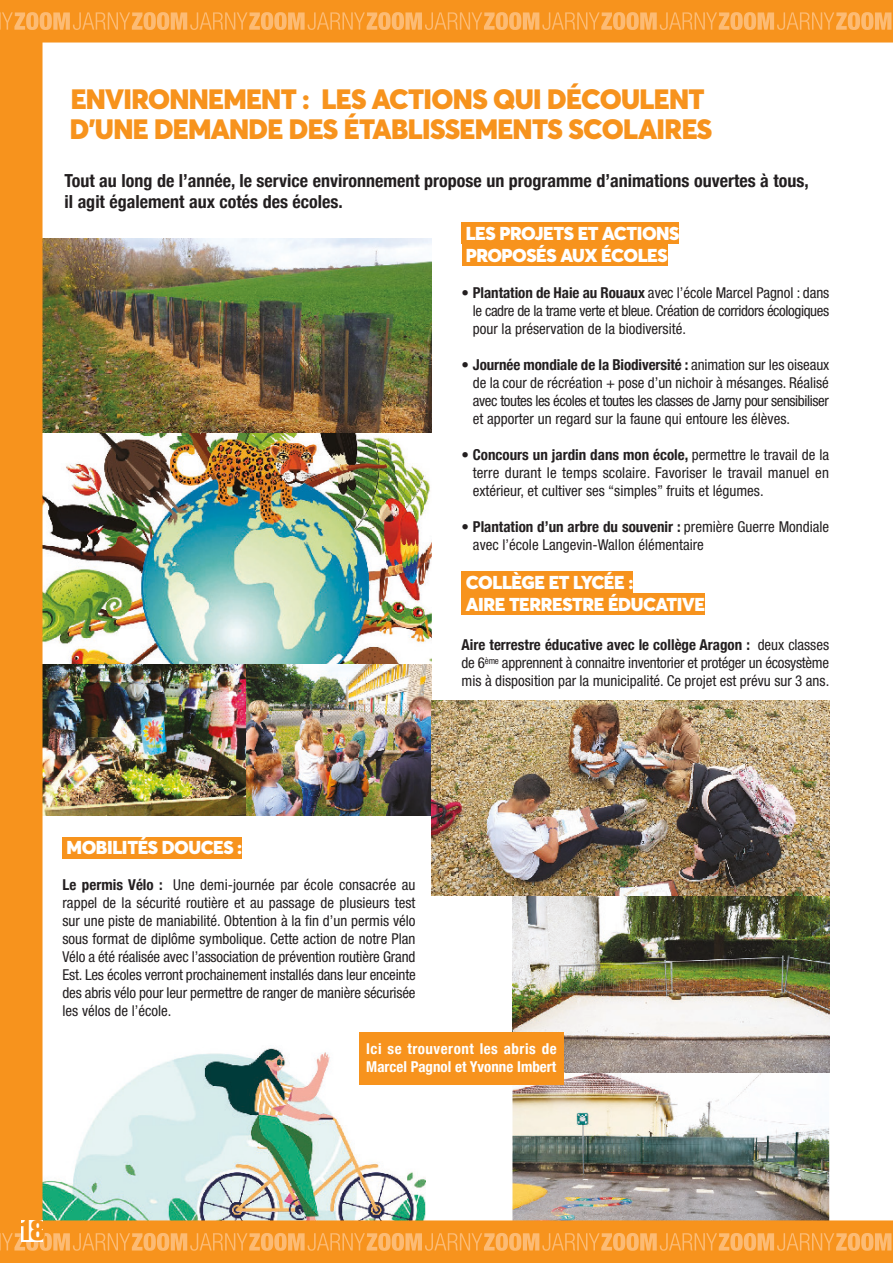
<style>
.page{position:relative;width:893px;height:1263px;background:#fff}
.page>*{position:absolute;margin:0;border:0;box-sizing:border-box;transform-origin:0 0}
.t1{font:900 condensed 28.5px "Helvetica Neue";color:#f7931d}
.t2{font:900 27px/30.5px "Averta";letter-spacing:-.025em;color:#f7931d}
.t3{font:700 condensed 18px/21px "Helvetica Neue";color:#231f20}
.t4{font:900 18px/21.5px "Averta";letter-spacing:-.025em;color:#fff}
.t5{font:condensed 15px/18px "Helvetica Neue";color:#231f20;text-align:justify}
.t6{font:700 condensed 15px/18px "Helvetica Neue";color:#fff}
.s1{font-weight:700}
</style>
<div class="page">
<img style="left:0;top:0;width:893px;height:1263px">
<svg style="left:0;top:12px;width:891px;height:18px;background:#f9a545"></svg>
<svg style="left:0;top:1233px;width:891px;height:18px;background:#f9a544"></svg>
<div style="left:21px;top:1220px;width:22px;height:22px;background:#fff"></div>
<h2 class="t2" style="left:70px;top:86px;width:644px">ENVIRONNEMENT : LES ACTIONS QUI DÉCOULENT<br>D’UNE DEMANDE DES ÉTABLISSEMENTS SCOLAIRES</h2>
<p class="t3" style="left:64px;top:169px;width:746px">Tout au long de l’année, le service environnement propose un programme d’animations ouvertes à tous, il agit également aux cotés des écoles.</p>
<p class="t4" style="left:466px;top:225px;width:215px">LES PROJETS ET ACTIONS<br>PROPOSÉS AUX ÉCOLES</p>
<p class="t5" style="left:473px;top:283px;width:358px;text-indent:-11px"><span class="s1">• Plantation de Haie au Rouaux</span> avec l’école Marcel Pagnol : dans le cadre de la trame verte et bleue. Création de corridors écologiques pour la préservation de la biodiversité.</p>
<p class="t5" style="left:473px;top:355px;width:358px;text-indent:-11px"><span class="s1">• Journée mondiale de la Biodiversité :</span> animation sur les oiseaux de la cour de récréation + pose d’un nichoir à mésanges. Réalisé avec toutes les écoles et toutes les classes de Jarny pour sensibiliser et apporter un regard sur la faune qui entoure les élèves.</p>
<p class="t5" style="left:473px;top:445px;width:358px;text-indent:-11px"><span class="s1">• Concours un jardin dans mon école,</span> permettre le travail de la terre durant le temps scolaire. Favoriser le travail manuel en extérieur, et cultiver ses “simples” fruits et légumes.</p>
<p class="t5" style="left:473px;top:517px;width:358px;text-indent:-11px"><span class="s1">• Plantation d’un arbre du souvenir :</span> première Guerre Mondiale avec l’école Langevin-Wallon élémentaire</p>
<p class="t4" style="left:466px;top:573px;width:241px">COLLÈGE ET LYCÉE :<br>AIRE TERRESTRE ÉDUCATIVE</p>
<p class="t5" style="left:462px;top:636px;width:369px"><span class="s1">Aire terrestre éducative avec le collège Aragon :</span> deux classes de 6<sup>ème</sup> apprennent à connaitre inventorier et protéger un écosystème mis à disposition par la municipalité. Ce projet est prévu sur 3 ans.</p>
<p class="t4" style="left:67px;top:839px;width:177px">MOBILITÉS DOUCES :</p>
<p class="t5" style="left:63px;top:876px;width:355px"><span class="s1">Le permis Vélo :</span> Une demi-journée par école consacrée au rappel de la sécurité routière et au passage de plusieurs test sur une piste de maniabilité. Obtention à la fin d’un permis vélo sous format de diplôme symbolique. Cette action de notre Plan Vélo a été réalisée avec l’association de prévention routière Grand Est. Les écoles verront prochainement installés dans leur enceinte des abris vélo pour leur permettre de ranger de manière sécurisée les vélos de l’école.</p>
<p class="t6" style="left:366px;top:1039px;width:192px">Ici se trouveront les abris de<br>Marcel Pagnol et Yvonne Imbert</p>
<h1 class="t1" style="left:18px;top:1206px;width:28px">18</h1>
</div>
